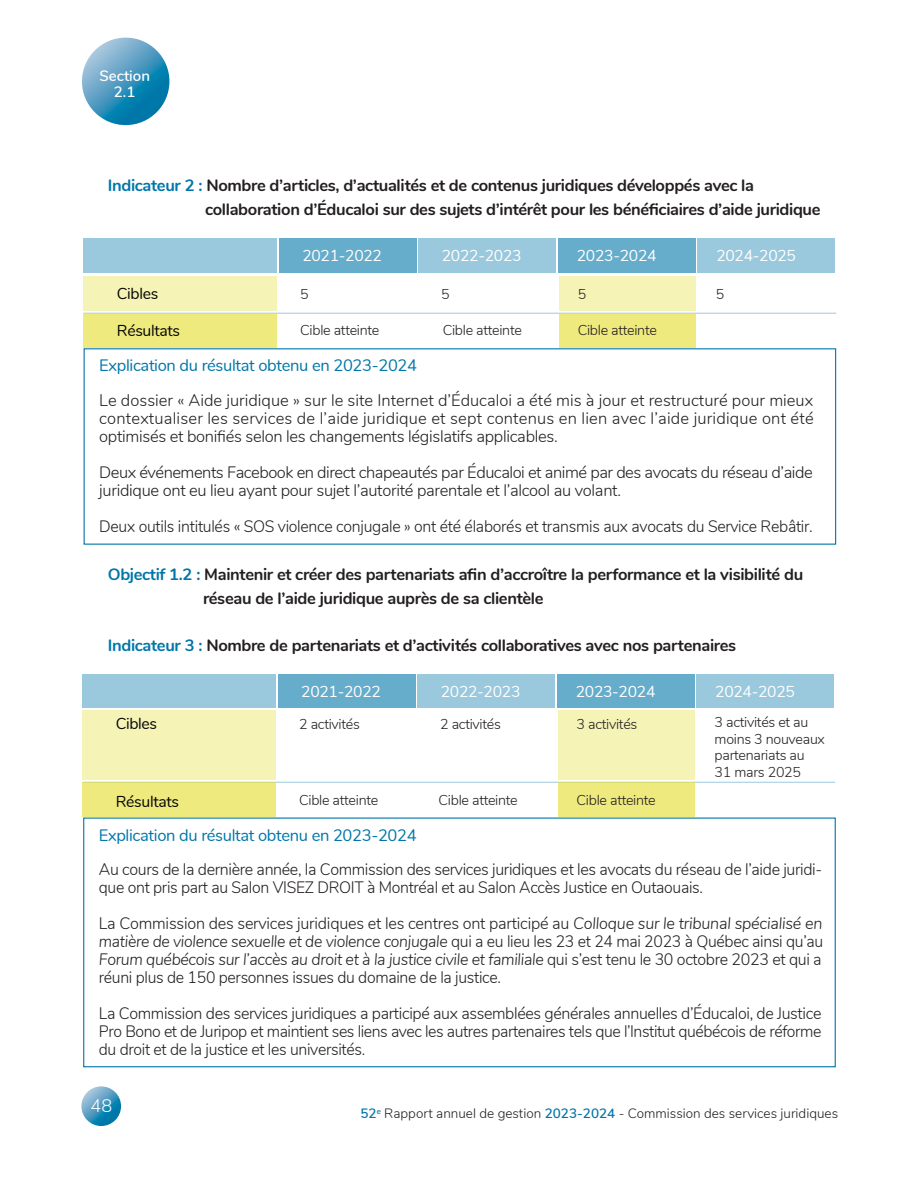
<style>
.page{position:relative;width:918px;height:1188px;background:#fff}
.page>*{position:absolute;margin:0;border:0;box-sizing:border-box;transform-origin:0 0}
.t1{font:300 18px "Nunito";color:#fff}
.t2{font:300 16.5px/18px "Nunito";letter-spacing:-.02em;color:#231f20}
.t3{font:300 16.5px/18px "Nunito";letter-spacing:-.02em;color:#231f20;scale:.96 1}
.t4{font:700 16.5px "Nunito";letter-spacing:-.02em;color:#231f20}
.t5{font:300 16.5px/18px "Nunito";letter-spacing:.01em;color:#231f20}
.t6{font:300 16.5px/34.5px "Nunito";color:#231f20}
.t7{font:15.75px "Nunito";letter-spacing:-.02em;color:#fff}
.t8{font:15.75px "Nunito";letter-spacing:-.02em;color:#040503}
.t9{font:600 15px "Nunito";color:#fff}
.t10{font:300 14.25px/16.5px "Nunito";letter-spacing:-.02em;color:#231f20}
.t11{font:300 13.5px "Nunito";color:#231f20}
.s1{color:#0076a9}
.s2{font-weight:400;color:#0076a9}
.s3{font-style:italic}
.s4{font-weight:600;color:#0076a9}
</style>
<div class="page">
<hr style="left:84px;top:313px;width:752px;height:1px;background:#0076a9">
<div style="left:83px;top:276px;width:194px;height:35px;background:#f5f3b6"></div>
<div style="left:83px;top:314px;width:194px;height:34px;background:#eeea7e"></div>
<div style="left:559px;top:276px;width:136px;height:35px;background:#f5f3b6"></div>
<div style="left:559px;top:313px;width:136px;height:35px;background:#eeea7e"></div>
<div style="left:279px;top:238px;width:138px;height:35px;background:#66accb"></div>
<div style="left:83px;top:238px;width:194px;height:35px;background:#9ac8dc"></div>
<div style="left:419px;top:238px;width:137px;height:35px;background:#9ac8dc"></div>
<div style="left:558px;top:238px;width:138px;height:35px;background:#66accb"></div>
<div style="left:698px;top:238px;width:137px;height:35px;background:#9ac8dc"></div>
<hr style="left:83px;top:782px;width:752px;height:1px;background:#0076a9">
<div style="left:82px;top:710px;width:194px;height:69px;background:#f5f3b6"></div>
<div style="left:82px;top:783px;width:194px;height:34px;background:#eeea7e"></div>
<div style="left:558px;top:710px;width:136px;height:69px;background:#f5f3b6"></div>
<div style="left:558px;top:782px;width:136px;height:35px;background:#eeea7e"></div>
<div style="left:278px;top:674px;width:138px;height:34px;background:#66accb"></div>
<div style="left:82px;top:674px;width:194px;height:33px;background:#9ac8dc"></div>
<div style="left:418px;top:674px;width:137px;height:34px;background:#9ac8dc"></div>
<div style="left:557px;top:674px;width:137px;height:34px;background:#66accb"></div>
<div style="left:697px;top:674px;width:137px;height:34px;background:#9ac8dc"></div>
<div style="left:83px;top:818px;width:753px;height:249px;border:1px solid #0076a9"></div>
<svg style="left:81px;top:1086px;width:40px;height:40px"></svg>
<svg style="left:82px;top:38px;width:87px;height:87px;background:#4397be"></svg>
<p class="t9" style="left:99px;top:65px;width:52px">Section</p>
<p class="t9" style="left:114px;top:81px;width:23px">2.1</p>
<p class="t9" style="left:103px;top:81px;width:52px">Section</p>
<p class="t4" style="left:108px;top:173px;width:648px"><span class="s1">Indicateur 2 :</span> Nombre d’articles, d’actualités et de contenus juridiques développés avec la</p>
<p class="t4" style="left:205px;top:197px;width:617px">collaboration d’Éducaloi sur des sujets d’intérêt pour les bénéficiaires d’aide juridique</p>
<p class="t8" style="left:117px;top:282px;width:43px">Cibles</p>
<p class="t8" style="left:117px;top:319px;width:65px">Résultats</p>
<p class="t7" style="left:302px;top:244px;width:81px">2021-2022</p>
<p class="t7" style="left:442px;top:244px;width:81px">2022-2023</p>
<p class="t7" style="left:577px;top:244px;width:81px">2023-2024</p>
<p class="t7" style="left:716px;top:244px;width:81px">2024-2025</p>
<p class="t10" style="left:300px;top:285px;width:10px">5</p>
<p class="t10" style="left:300px;top:321px;width:81px">Cible atteinte</p>
<p class="t10" style="left:443px;top:321px;width:81px">Cible atteinte</p>
<p class="t10" style="left:578px;top:321px;width:81px">Cible atteinte</p>
<p class="t10" style="left:441px;top:285px;width:10px">5</p>
<p class="t10" style="left:578px;top:285px;width:10px">5</p>
<p class="t10" style="left:716px;top:285px;width:10px">5</p>
<p class="t6" style="left:99px;top:347px;width:715px"><span class="s2">Explication du résultat obtenu en 2023-2024<br></span>Le dossier « Aide juridique » sur le site Internet d’Éducaloi a été mis à jour et restructuré pour mieux</p>
<p class="t5" style="left:99px;top:408px;width:716px">contextualiser les services de l’aide juridique et sept contenus en lien avec l’aide juridique ont été optimisés et bonifiés selon les changements législatifs applicables.</p>
<p class="t2" style="left:99px;top:462px;width:715px">Deux événements Facebook en direct chapeautés par Éducaloi et animé par des avocats du réseau d’aide juridique ont eu lieu ayant pour sujet l’autorité parentale et l’alcool au volant.</p>
<p class="t3" style="left:99px;top:516px;width:745px">Deux outils intitulés « SOS violence conjugale » ont été élaborés et transmis aux avocats du Service Rebâtir.</p>
<p class="t4" style="left:108px;top:562px;width:697px"><span class="s1">Objectif 1.2 :</span> Maintenir et créer des partenariats afin d’accroître la performance et la visibilité du</p>
<p class="t4" style="left:203px;top:586px;width:342px">réseau de l’aide juridique auprès de sa clientèle</p>
<p class="t4" style="left:108px;top:633px;width:630px"><span class="s1">Indicateur 3 :</span> Nombre de partenariats et d’activités collaboratives avec nos partenaires</p>
<p class="t8" style="left:116px;top:712px;width:43px">Cibles</p>
<p class="t8" style="left:116px;top:790px;width:65px">Résultats</p>
<p class="t7" style="left:301px;top:680px;width:81px">2021-2022</p>
<p class="t7" style="left:441px;top:680px;width:81px">2022-2023</p>
<p class="t7" style="left:576px;top:680px;width:81px">2023-2024</p>
<p class="t7" style="left:715px;top:680px;width:81px">2024-2025</p>
<p class="t10" style="left:299px;top:715px;width:62px">2 activités</p>
<p class="t10" style="left:440px;top:715px;width:62px">2 activités</p>
<p class="t10" style="left:577px;top:715px;width:62px">3 activités</p>
<p class="t10" style="left:715px;top:713px;width:112px">3 activités et au moins 3 nouveaux partenariats au<br>31 mars 2025</p>
<p class="t10" style="left:299px;top:791px;width:81px">Cible atteinte</p>
<p class="t10" style="left:439px;top:791px;width:81px">Cible atteinte</p>
<p class="t10" style="left:577px;top:791px;width:81px">Cible atteinte</p>
<p class="t2" style="left:99px;top:817px;width:725px;line-height:34.5px"><span class="s2">Explication du résultat obtenu en 2023-2024<br></span>Au cours de la dernière année, la Commission des services juridiques et les avocats du réseau de l’aide juridi-</p>
<p class="t3" style="left:99px;top:868px;width:755px;line-height:36px">que ont pris part au Salon VISEZ DROIT à Montréal et au Salon Accès Justice en Outaouais.<br>La Commission des services juridiques et les centres ont participé au <span class="s3">Colloque sur le tribunal spécialisé en</span></p>
<p class="t3" style="left:99px;top:931px;width:756px;text-align:justify"><span class="s3">matière de violence sexuelle et de violence conjugale</span> qui a eu lieu les 23 et 24 mai 2023 à Québec ainsi qu’au <span class="s3">Forum québécois sur l’accès au droit et à la justice civile et familiale</span> qui s’est tenu le 30 octobre 2023 et qui a réuni plus de 150 personnes issues du domaine de la justice.</p>
<p class="t2" style="left:99px;top:1003px;width:724px;text-align:justify">La Commission des services juridiques a participé aux assemblées générales annuelles d’Éducaloi, de Justice Pro Bono et de Juripop et maintient ses liens avec les autres partenaires tels que l’Institut québécois de réforme du droit et de la justice et les universités.</p>
<p class="t1" style="left:91px;top:1093px;width:23px">48</p>
<p class="t11" style="left:360px;top:1104px;width:479px"><span class="s4">52</span><sup>e</sup> Rapport annuel de gestion <span class="s4">2023-2024</span> - Commission des services juridiques</p>
</div>
